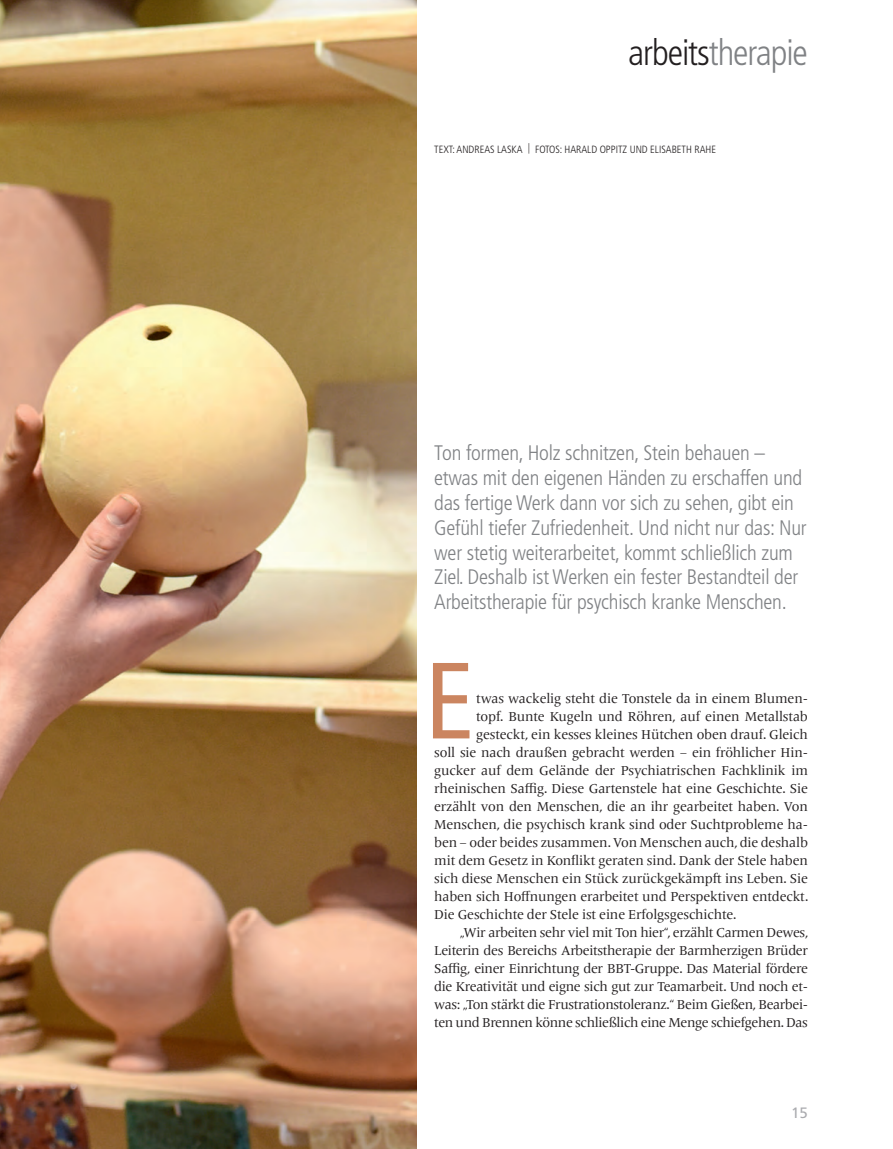
<style>
.page{position:relative;width:893px;height:1149px;background:#fff}
.page>*{position:absolute;margin:0;border:0;box-sizing:border-box;transform-origin:0 0}
.t1{font:condensed 108px "Frutiger";color:#cb8560}
.t2{font:300 condensed 36px "Frutiger LT Pro";letter-spacing:-.03em;color:#808285}
.t3{font:300 condensed 21px/24.8px "Frutiger LT Pro";letter-spacing:-.01em;color:#808285}
.t4{font:15px "Frutiger";color:#aaabaf}
.t5{font:13.5px "Frutiger Serif LT Pro";letter-spacing:-.01em;color:#231f20}
.t6{font:300 condensed 10.5px "Frutiger LT Pro";color:#231f20}
.s1{color:#231f20}
</style>
<div class="page">
<img style="left:0;top:0;width:416px;height:1148px">
<h2 class="t2" style="left:628px;top:32px;width:181px"><span class="s1">arbeits</span>therapie</h2>
<p class="t6" style="left:434px;top:143px;width:283px">TEXT: ANDREAS LASKA | FOTOS: HARALD OPPITZ UND ELISABETH RAHE</p>
<p class="t3" style="left:434px;top:441px;width:374px">Ton formen, Holz schnitzen, Stein behauen – etwas mit den eigenen Händen zu erschaffen und das fertige Werk dann vor sich zu sehen, gibt ein Gefühl tiefer Zufriedenheit. Und nicht nur das: Nur wer stetig weiterarbeitet, kommt schließlich zum Ziel. Deshalb ist Werken ein fester Bestandteil der Arbeitstherapie für psychisch kranke Menschen.</p>
<h1 class="t1" style="left:425px;top:637px;width:52px">E</h1>
<p class="t5" style="left:476px;top:690px;width:333px">twas wackelig steht die Tonstele da in einem Blumen-</p>
<p class="t5" style="left:476px;top:708px;width:333px">topf. Bunte Kugeln und Röhren, auf einen Metallstab</p>
<p class="t5" style="left:476px;top:726px;width:333px">gesteckt, ein kesses kleines Hütchen oben drauf. Gleich</p>
<p class="t5" style="left:434px;top:744px;width:375px">soll sie nach draußen gebracht werden – ein fröhlicher Hin-</p>
<p class="t5" style="left:434px;top:762px;width:375px">gucker auf dem Gelände der Psychiatrischen Fachklinik im</p>
<p class="t5" style="left:434px;top:780px;width:375px">rheinischen Saffig. Diese Gartenstele hat eine Geschichte. Sie</p>
<p class="t5" style="left:434px;top:798px;width:375px">erzählt von den Menschen, die an ihr gearbeitet haben. Von</p>
<p class="t5" style="left:434px;top:816px;width:375px">Menschen, die psychisch krank sind oder Suchtprobleme ha-</p>
<p class="t5" style="left:434px;top:834px;width:375px">ben – oder beides zusammen. Von Menschen auch, die deshalb</p>
<p class="t5" style="left:434px;top:852px;width:375px">mit dem Gesetz in Konflikt geraten sind. Dank der Stele haben</p>
<p class="t5" style="left:434px;top:870px;width:375px">sich diese Menschen ein Stück zurückgekämpft ins Leben. Sie</p>
<p class="t5" style="left:434px;top:888px;width:376px">haben sich Hoffnungen erarbeitet und Perspektiven entdeckt.</p>
<p class="t5" style="left:434px;top:906px;width:304px">Die Geschichte der Stele ist eine Erfolgsgeschichte.</p>
<p class="t5" style="left:460px;top:924px;width:350px">„Wir arbeiten sehr viel mit Ton hier“, erzählt Carmen Dewes,</p>
<p class="t5" style="left:434px;top:942px;width:375px">Leiterin des Bereichs Arbeitstherapie der Barmherzigen Brüder</p>
<p class="t5" style="left:434px;top:960px;width:375px">Saffig, einer Einrichtung der BBT-Gruppe. Das Material fördere</p>
<p class="t5" style="left:434px;top:978px;width:375px">die Kreativität und eigne sich gut zur Teamarbeit. Und noch et-</p>
<p class="t5" style="left:434px;top:996px;width:375px">was: „Ton stärkt die Frustrationstoleranz.“ Beim Gießen, Bearbei-</p>
<p class="t5" style="left:434px;top:1014px;width:375px">ten und Brennen könne schließlich eine Menge schiefgehen. Das</p>
<p class="t4" style="left:791px;top:1103px;width:18px">15</p>
</div>
